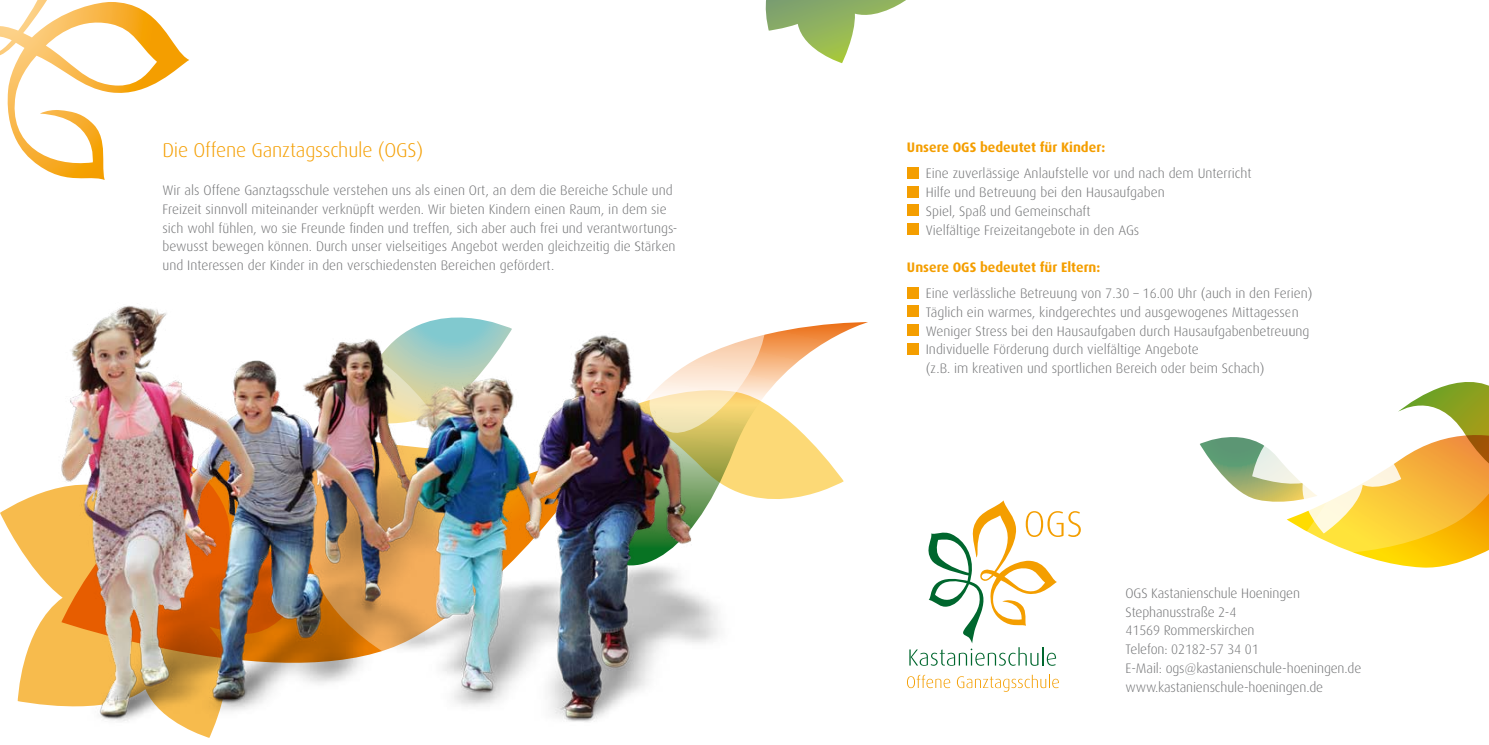
<style>
.page{position:relative;width:1489px;height:745px;background:#fff}
.page>*{position:absolute;margin:0;border:0;box-sizing:border-box;transform-origin:0 0}
.t1{font:300 20px "Dax";letter-spacing:-.01em;color:#f49e00}
.t2{font:300 13.75px/18.8px "Dax";color:#707173}
.t3{font:700 13.75px "Dax";color:#f49e00}
</style>
<div class="page">
<div style="left:906px;top:167px;width:12px;height:11px;background:#f49e00"></div>
<div style="left:906px;top:186px;width:12px;height:11px;background:#f49e00"></div>
<div style="left:906px;top:205px;width:12px;height:11px;background:#f49e00"></div>
<div style="left:906px;top:223px;width:12px;height:11px;background:#f49e00"></div>
<div style="left:906px;top:287px;width:12px;height:11px;background:#f49e00"></div>
<div style="left:906px;top:305px;width:12px;height:11px;background:#f49e00"></div>
<div style="left:906px;top:324px;width:12px;height:11px;background:#f49e00"></div>
<div style="left:906px;top:343px;width:12px;height:11px;background:#f49e00"></div>
<svg style="left:0;top:0;width:189px;height:180px"></svg>
<svg style="left:744px;top:323px;width:99px;height:176px"></svg>
<img style="left:0;top:305px;width:744px;height:420px">
<svg style="left:765px;top:0;width:141px;height:63px"></svg>
<svg style="left:1200px;top:382px;width:288px;height:186px"></svg>
<svg style="left:907px;top:674px;width:43px;height:13px"></svg>
<svg style="left:956px;top:674px;width:102px;height:17px"></svg>
<svg style="left:909px;top:500px;width:171px;height:165px"></svg>
<h1 class="t1" style="left:162px;top:139px;width:262px">Die Offene Ganztagsschule (OGS)</h1>
<p class="t2" style="left:162px;top:181px;width:516px">Wir als Offene Ganztagsschule verstehen uns als einen Ort, an dem die Bereiche Schule und Freizeit sinnvoll miteinander verknüpft werden. Wir bieten Kindern einen Raum, in dem sie sich wohl fühlen, wo sie Freunde finden und treffen, sich aber auch frei und verantwortungs&shy;bewusst bewegen können. Durch unser vielseitiges Angebot werden gleichzeitig die Stärken und Interessen der Kinder in den verschiedensten Bereichen gefördert.</p>
<p class="t3" style="left:906px;top:140px;width:200px">Unsere OGS bedeutet für Kinder:</p>
<p class="t2" style="left:925px;top:164px;width:327px">Eine zuverlässige Anlaufstelle vor und nach dem Unterricht Hilfe und Betreuung bei den Hausaufgaben<br>Spiel, Spaß und Gemeinschaft<br>Vielfältige Freizeitangebote in den AGs</p>
<p class="t3" style="left:907px;top:259px;width:195px">Unsere OGS bedeutet für Eltern:</p>
<p class="t2" style="left:925px;top:284px;width:388px">Eine verlässliche Betreuung von 7.30 – 16.00 Uhr (auch in den Ferien)<br>Täglich ein warmes, kindgerechtes und ausgewogenes Mittagessen Weniger Stress bei den Hausaufgaben durch Hausaufgabenbetreuung Individuelle Förderung durch vielfältige Angebote<br>(z.B. im kreativen und sportlichen Bereich oder beim Schach)</p>
<p class="t2" style="left:1125px;top:583px;width:237px">OGS Kastanienschule Hoeningen<br>Stephanusstraße 2-4<br>41569 Rommerskirchen<br>Telefon: 02182-57 34 01<br>E-Mail: ogs@kastanienschule-hoeningen.de www.kastanienschule-hoeningen.de</p>
</div>
